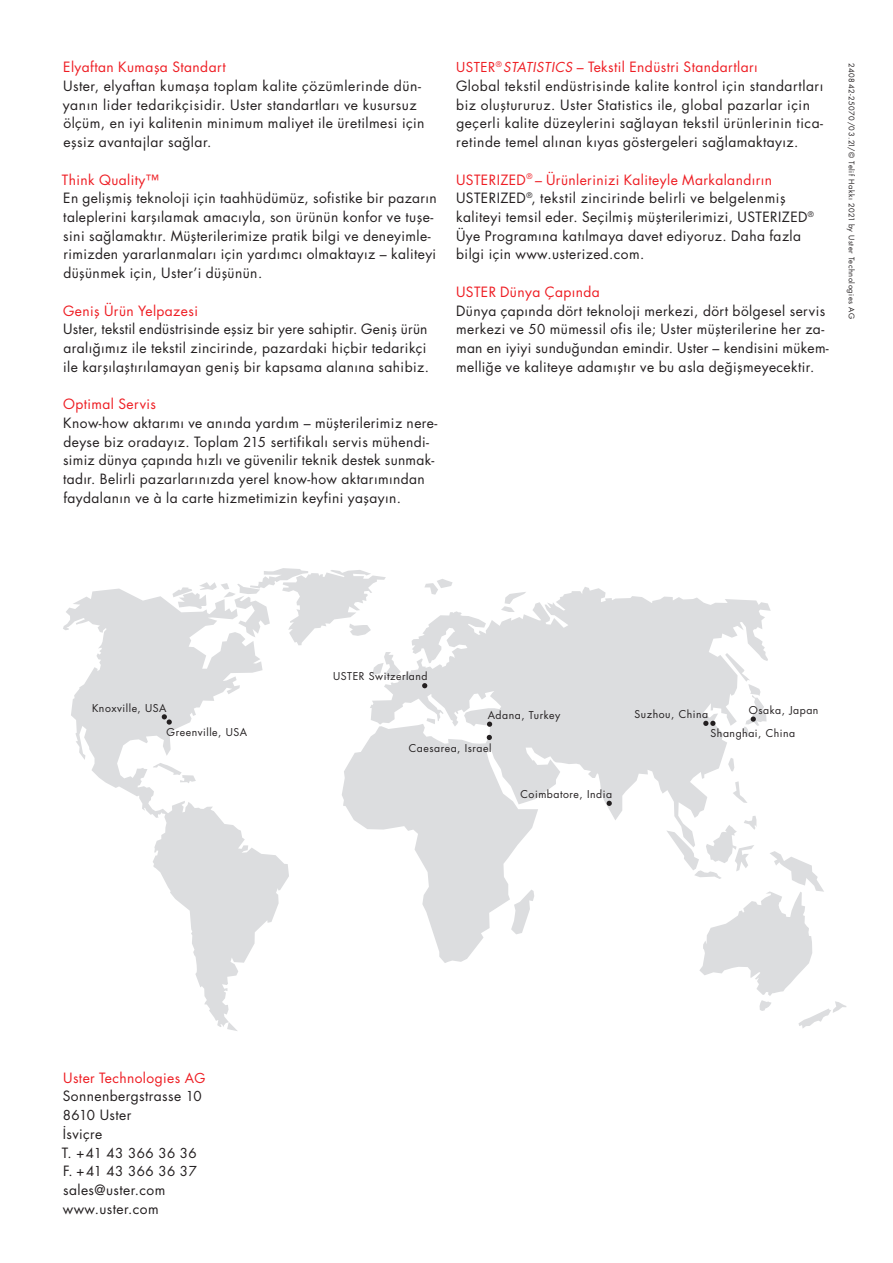
<style>
.page{position:relative;width:893px;height:1263px;background:#fff}
.page>*{position:absolute;margin:0;border:0;box-sizing:border-box;transform-origin:0 0}
.FuturaBook-9_2pt_4_4{font:13.8px/18.8px "Futura Std";letter-spacing:.03em;color:#231f20}
.FuturaBook-9_2pt_4_4-2{font:13.8px "Futura Std";letter-spacing:.03em;color:#ee1d23}
.FuturaBook-9_2pt_4_4-3{font:13.35px/18.8px "Futura Std";letter-spacing:.04em;color:#231f20}
.t1{font:10.5px "Futura Std";letter-spacing:.05em;color:#231f20}
.t2{font:7.5px "Futura Std";letter-spacing:.07em;color:#231f20}
.s1{font-family:"Futura CE"}
.s2{font-size:13.35px}
.s3{font-style:italic;font-size:13.35px}
.s4{font-size:13.8px}
</style>
<div class="page">
<svg style="left:227px;top:1027px;width:10px;height:4px"></svg>
<svg style="left:699px;top:851px;width:147px;height:177px"></svg>
<svg style="left:425px;top:579px;width:28px;height:8px"></svg>
<svg style="left:63px;top:588px;width:226px;height:439px"></svg>
<svg style="left:172px;top:568px;width:214px;height:77px"></svg>
<svg style="left:342px;top:587px;width:429px;height:376px"></svg>
<svg style="left:153px;top:763px;width:43px;height:20px"></svg>
<svg style="left:372px;top:652px;width:29px;height:26px"></svg>
<svg style="left:426px;top:718px;width:9px;height:6px"></svg>
<svg style="left:728px;top:758px;width:6px;height:13px"></svg>
<svg style="left:725px;top:653px;width:41px;height:84px"></svg>
<svg style="left:703px;top:721px;width:12px;height:5px"></svg>
<svg style="left:607px;top:801px;width:5px;height:5px"></svg>
<svg style="left:487px;top:721px;width:5px;height:6px"></svg>
<svg style="left:487px;top:735px;width:5px;height:5px"></svg>
<svg style="left:422px;top:683px;width:5px;height:5px"></svg>
<svg style="left:162px;top:714px;width:10px;height:11px"></svg>
<p class="FuturaBook-9_2pt_4_4-2" style="left:63px;top:58px;width:164px">Elyaftan Kuma<span class="s1">ş</span>a Standart</p>
<p class="FuturaBook-9_2pt_4_4" style="left:63px;top:77px;width:363px">Uster, elyaftan kuma<span class="s1">ş</span>a toplam kalite çözümlerinde dün&shy;yanın lider tedarikçisidir. Uster standartları ve kusursuz ölçüm, en iyi kalitenin minimum maliyet ile üretilmesi için e<span class="s1">ş</span>siz avantajlar sa<span class="s1">ğ</span>lar.</p>
<p class="FuturaBook-9_2pt_4_4-2" style="left:62px;top:171px;width:98px">Think Quality™</p>
<p class="FuturaBook-9_2pt_4_4" style="left:63px;top:189px;width:375px">En geli<span class="s1">ş</span>mi<span class="s1">ş</span> teknoloji için taahhüdümüz, sofistike bir pazarın taleplerini kar<span class="s1">ş</span>ılamak amacıyla, son ürünün konfor ve tu<span class="s1">ş</span>e&shy;sini sa<span class="s1">ğ</span>lamaktır. Mü<span class="s1">ş</span>terilerimize pratik bilgi ve deneyimle&shy;rimizden yararlanmaları için yardımcı olmaktayız – kaliteyi dü<span class="s1">ş</span>ünmek için, Uster’i dü<span class="s1">ş</span>ünün.</p>
<p class="FuturaBook-9_2pt_4_4-2" style="left:63px;top:302px;width:136px">Geni<span class="s1">ş</span> Ürün Yelpazesi</p>
<p class="FuturaBook-9_2pt_4_4" style="left:63px;top:320px;width:367px">Uster, tekstil endüstrisinde e<span class="s1">ş</span>siz bir yere sahiptir. Geni<span class="s1">ş</span> ürün aralı<span class="s1">ğ</span>ımız ile tekstil zincirinde, pazardaki hiçbir tedarikçi ile kar<span class="s1">ş</span>ıla<span class="s1">ş</span>tırılamayan geni<span class="s1">ş</span> bir kapsama alanına sahibiz.</p>
<p class="FuturaBook-9_2pt_4_4-2" style="left:63px;top:395px;width:95px">Optimal Servis</p>
<p class="FuturaBook-9_2pt_4_4" style="left:63px;top:413px;width:376px">Know-how aktarımı ve anında yardım – mü<span class="s1">ş</span>terilerimiz nere&shy;deyse biz oradayız. Toplam <span class="s2">215</span> sertifikalı servis mühendi&shy;simiz dünya çapında hızlı ve güvenilir teknik destek sunmak&shy;tadır. Belirli pazarlarınızda yerel know-how aktarımından faydalanın ve à la carte hizmetimizin keyfini ya<span class="s1">ş</span>ayın.</p>
<p class="FuturaBook-9_2pt_4_4-2" style="left:456px;top:58px;width:303px"><span class="s2">USTER</span><sup>®</sup> <span class="s3">STATISTICS</span> – Tekstil Endüstri Standartları</p>
<p class="FuturaBook-9_2pt_4_4" style="left:456px;top:77px;width:369px">Global tekstil endüstrisinde kalite kontrol için standartları biz olu<span class="s1">ş</span>tururuz. Uster Statistics ile, global pazarlar için geçerli kalite düzeylerini sa<span class="s1">ğ</span>layan tekstil ürünlerinin tica&shy;retinde temel alınan kıyas göstergeleri sa<span class="s1">ğ</span>lamaktayız.</p>
<p class="FuturaBook-9_2pt_4_4-2" style="left:456px;top:171px;width:318px">USTERIZED<sup>®</sup> – Ürünlerinizi Kaliteyle Markalandırın</p>
<p class="FuturaBook-9_2pt_4_4" style="left:456px;top:189px;width:359px">USTERIZED<sup>®</sup>, tekstil zincirinde belirli ve belgelenmi<span class="s1">ş </span>kaliteyi temsil eder. Seçilmi<span class="s1">ş</span> mü<span class="s1">ş</span>terilerimizi, USTERIZED<sup>® </sup>Üye Programına katılmaya davet ediyoruz. Daha fazla bilgi için www.usterized.com.</p>
<p class="FuturaBook-9_2pt_4_4-2" style="left:456px;top:283px;width:145px">USTER Dünya Çapında</p>
<p class="FuturaBook-9_2pt_4_4" style="left:456px;top:301px;width:374px">Dünya çapında dört teknoloji merkezi, dört bölgesel servis merkezi ve <span class="s2">50</span> mümessil ofis ile; Uster mü<span class="s1">ş</span>terilerine her za&shy;man en iyiyi sundu<span class="s1">ğ</span>undan emindir. Uster – kendisini mükem&shy;melli<span class="s1">ğ</span>e ve kaliteye adamı<span class="s1">ş</span>tır ve bu asla de<span class="s1">ğ</span>i<span class="s1">ş</span>meyecektir.</p>
<p class="t2" style="left:856px;top:63px;width:258px;rotate:90deg">240842-25070/03.21/© Telif Hakkı 2021 by Uster Technologies AG</p>
<p class="t1" style="left:92px;top:701px;width:76px">Knoxville, USA</p>
<p class="t1" style="left:167px;top:725px;width:82px">Greenville, USA</p>
<p class="t1" style="left:333px;top:670px;width:96px">USTER Switzerland</p>
<p class="t1" style="left:488px;top:708px;width:74px">Adana, Turkey</p>
<p class="t1" style="left:409px;top:741px;width:84px">Caesarea, Israel</p>
<p class="t1" style="left:521px;top:787px;width:93px">Coimbatore, India</p>
<p class="t1" style="left:749px;top:703px;width:71px">Osaka, Japan</p>
<p class="t1" style="left:710px;top:726px;width:86px">Shanghai, China</p>
<p class="t1" style="left:634px;top:707px;width:75px">Suzhou, China</p>
<p class="FuturaBook-9_2pt_4_4-2" style="left:63px;top:1069px;width:144px">Uster Technologies <span class="s2">AG</span></p>
<p class="FuturaBook-9_2pt_4_4" style="left:63px;top:1087px;width:140px">Sonnenbergstrasse <span class="s2">10<br>8610</span> Uster<br><span class="s1">İ</span>sviçre</p>
<p class="FuturaBook-9_2pt_4_4-3" style="left:62px;top:1143px;width:137px"><span class="s4">T. +</span>41 43 366 36 36<br><span class="s4">F. +</span>41 43 366 36 37</p>
<p class="FuturaBook-9_2pt_4_4" style="left:63px;top:1181px;width:104px">sales@uster.com</p>
<p class="FuturaBook-9_2pt_4_4" style="left:63px;top:1199px;width:97px">www.uster.com</p>
</div>
